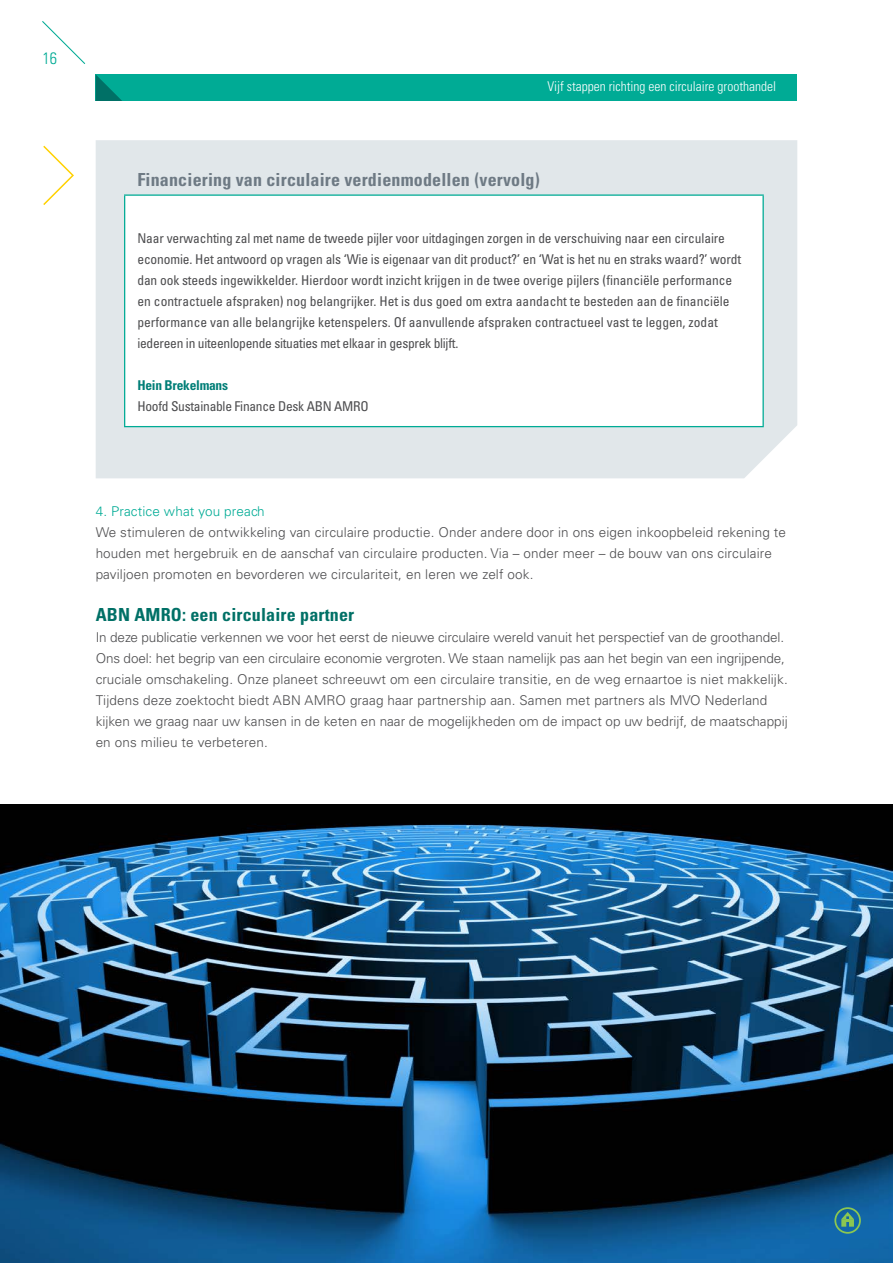
<style>
.page{position:relative;width:893px;height:1263px;background:#fff}
.page>*{position:absolute;margin:0;border:0;box-sizing:border-box;transform-origin:0 0}
.t1{font:700 condensed 18px "Univers LT Std";letter-spacing:.01em;color:#6e7a84}
.t2{font:700 condensed 18px "Univers LT Std";letter-spacing:.01em;color:#007066}
.t3{font:300 condensed 16.5px "Univers LT Std";color:#00ab95}
.t4{font:300 13.5px/21px "Univers LT Std";letter-spacing:.01em;color:#4d4d4f}
.t5{font:condensed 13.5px/21px "Univers LT Std";letter-spacing:-.01em;color:#4d4d4f}
.t6{font:300 condensed 13.5px "Univers LT Std";color:#fff}
.t7{font:300 13.5px "Univers LT Std";letter-spacing:.01em;color:#00ab95}
.t8{font:700 condensed 13.5px "Univers LT Std";letter-spacing:-.02em;color:#007e77}
</style>
<div class="page">
<img style="left:0;top:805px;width:893px;height:458px">
<svg style="left:841px;top:1212px;width:13px;height:15px"></svg>
<div style="left:834px;top:1207px;width:27px;height:27px;border:2px solid #8bc751;border-radius:50%"></div>
<div style="left:96px;top:140px;width:701px;height:338px;background:#e1e7ea"></div>
<svg style="left:43px;top:145px;width:31px;height:60px"></svg>
<div style="left:125px;top:195px;width:638px;height:232px;background:#fff"></div>
<hr style="left:124px;top:194px;width:640px;height:2px;background:#00ab95">
<hr style="left:124px;top:196px;width:1px;height:230px;background:#00ab95">
<hr style="left:762px;top:196px;width:2px;height:230px;background:#00ab95">
<hr style="left:124px;top:426px;width:640px;height:1px;background:#00ab95">
<div style="left:96px;top:74px;width:701px;height:27px;background:#00ab95"></div>
<svg style="left:96px;top:75px;width:26px;height:26px"></svg>
<svg style="left:42px;top:21px;width:44px;height:43px"></svg>
<p class="t3" style="left:42px;top:48px;width:16px">16</p>
<p class="t6" style="left:547px;top:78px;width:230px">Vijf stappen richting een circulaire groothandel</p>
<h1 class="t1" style="left:137px;top:169px;width:404px">Financiering van circulaire verdienmodellen (vervolg)</h1>
<p class="t5" style="left:137px;top:228px;width:605px">Naar verwachting zal met name de tweede pijler voor uitdagingen zorgen in de verschuiving naar een circulaire economie. Het antwoord op vragen als ‘Wie is eigenaar van dit product?’ en ‘Wat is het nu en straks waard?’ wordt dan ook steeds ingewikkelder. Hierdoor wordt inzicht krijgen in de twee overige pijlers (financiële performance en contractuele afspraken) nog belangrijker. Het is dus goed om extra aandacht te besteden aan de financiële performance van alle belangrijke ketenspelers. Of aanvullende afspraken contractueel vast te leggen, zodat iedereen in uiteenlopende situaties met elkaar in gesprek blijft.</p>
<p class="t8" style="left:137px;top:377px;width:92px">Hein Brekelmans</p>
<p class="t5" style="left:137px;top:396px;width:233px">Hoofd Sustainable Finance Desk ABN AMRO</p>
<p class="t7" style="left:96px;top:503px;width:171px">4. Practice what you preach</p>
<p class="t4" style="left:96px;top:522px;width:692px">We stimuleren de ontwikkeling van circulaire productie. Onder andere door in ons eigen inkoopbeleid rekening te houden met hergebruik en de aanschaf van circulaire producten. Via – onder meer – de bouw van ons circulaire paviljoen promoten en bevorderen we circulariteit, en leren we zelf ook.</p>
<h1 class="t2" style="left:96px;top:604px;width:260px">ABN AMRO: een circulaire partner</h1>
<p class="t4" style="left:96px;top:627px;width:694px">In deze publicatie verkennen we voor het eerst de nieuwe circulaire wereld vanuit het perspectief van de groothandel.<br>Ons doel: het begrip van een circulaire economie vergroten. We staan namelijk pas aan het begin van een ingrijpende, cruciale omschakeling. Onze planeet schreeuwt om een circulaire transitie, en de weg ernaartoe is niet makkelijk.<br>Tijdens deze zoektocht biedt ABN AMRO graag haar partnership aan. Samen met partners als MVO Nederland kijken we graag naar uw kansen in de keten en naar de mogelijkheden om de impact op uw bedrijf, de maatschappij en ons milieu te verbeteren.</p>
</div>
